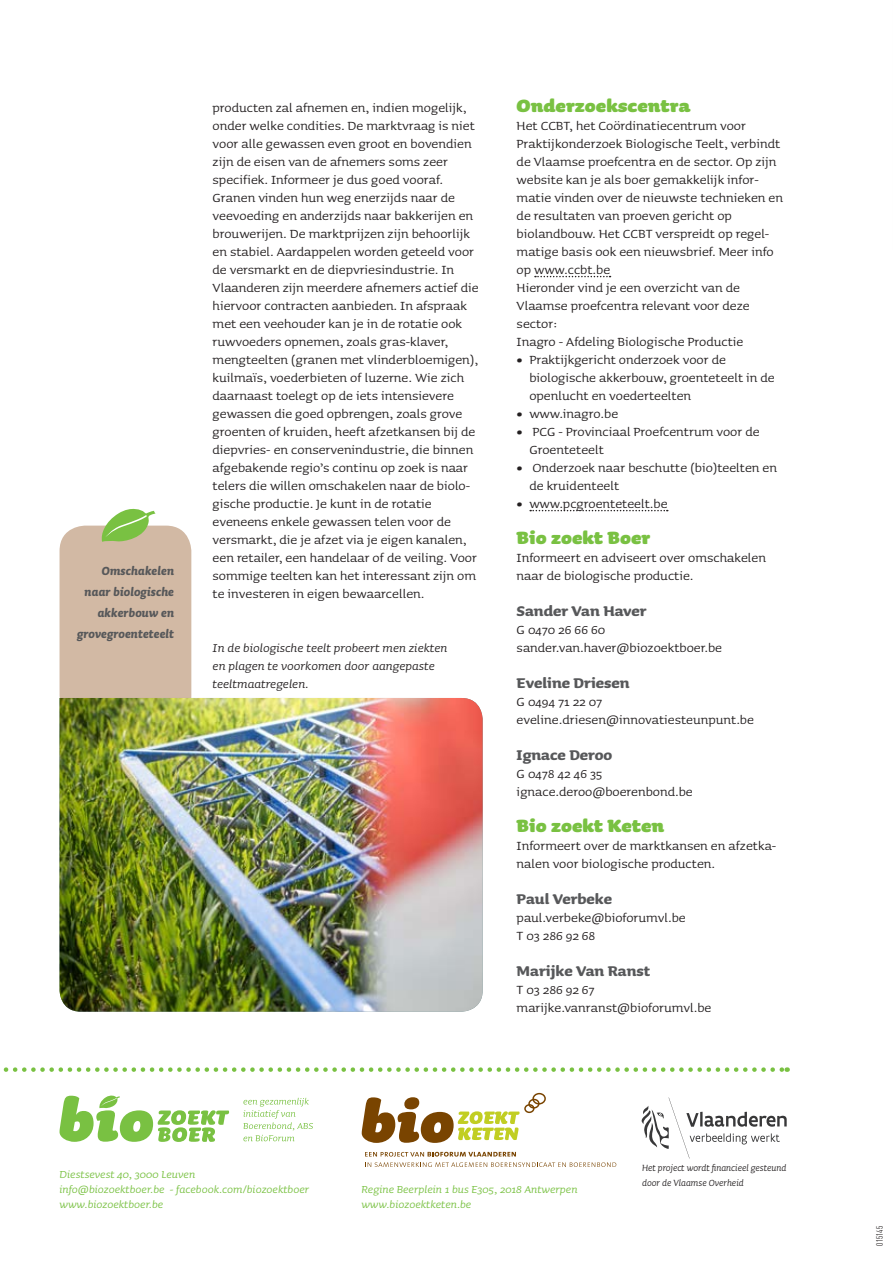
<style>
.page{position:relative;width:893px;height:1263px;background:#fff}
.page>*{position:absolute;margin:0;border:0;box-sizing:border-box;transform-origin:0 0}
.t1{font:900 21px "Sauna";color:#79c142}
.t2{font:700 18px "Sauna";color:#57585a}
.t3{font:15.75px/18px "Sauna";color:#231f20}
.t4{font:italic 15px/18px "Sauna";color:#231f20}
.t5{font:italic 700 15px/21px "Sauna";letter-spacing:.01em;color:#57585a;text-align:right;scale:.9 1}
.t6{font:italic 13.5px/15px "Sauna";color:#79c142}
.t7{font:italic 12px/15px "Sauna";color:#231f20;scale:.9 1}
.t8{font:condensed 9px "DINOT";color:#231f20}
.s1{font-weight:900}
</style>
<div class="page">
<svg style="left:3px;top:1067px;width:785px;height:5px"></svg>
<svg style="left:365px;top:1152px;width:151px;height:4px"></svg>
<svg style="left:365px;top:1162px;width:251px;height:5px"></svg>
<svg style="left:362px;top:1093px;width:184px;height:50px"></svg>
<svg style="left:60px;top:1095px;width:169px;height:47px"></svg>
<svg style="left:243px;top:1098px;width:70px;height:43px"></svg>
<svg style="left:642px;top:1097px;width:145px;height:61px"></svg>
<hr style="left:892px;top:121px;width:1px;height:1142px;background:#68888a">
<svg style="left:892px;top:121px;width:1px;height:142px"></svg>
<svg style="left:535px;top:276px;width:75px;height:1px"></svg>
<svg style="left:530px;top:510px;width:138px;height:1px"></svg>
<div style="left:60px;top:526px;width:131px;height:195px;background:#d2b9a4;border-radius:26px"></div>
<img style="left:60px;top:698px;width:423px;height:314px">
<svg style="left:100px;top:508px;width:56px;height:34px"></svg>
<p class="t5" style="left:77px;top:560px;width:109px">Omschakelen naar biologische akkerbouw en grovegroenteteelt</p>
<p class="t3" style="left:213px;top:98px;width:268px">producten zal afnemen en, indien mogelijk, onder welke condities. De marktvraag is niet voor alle gewassen even groot en bovendien zijn de eisen van de afnemers soms zeer specifiek. Informeer je dus goed vooraf.<br>Granen vinden hun weg enerzijds naar de veevoeding en anderzijds naar bakkerijen en brouwerijen. De marktprijzen zijn behoorlijk en stabiel. Aardappelen worden geteeld voor de versmarkt en de diepvriesindustrie. In Vlaanderen zijn meerdere afnemers actief die hiervoor contracten aanbieden. In afspraak met een veehouder kan je in de rotatie ook ruwvoeders opnemen, zoals gras-klaver, mengteelten (granen met vlinderbloemigen), kuilmaïs, voederbieten of luzerne. Wie zich daarnaast toelegt op de iets intensievere gewassen die goed opbrengen, zoals grove groenten of kruiden, heeft afzetkansen bij de diepvries- en conservenindustrie, die binnen afgebakende regio’s continu op zoek is naar telers die willen omschakelen naar de biolo&shy;gische productie. Je kunt in de rotatie eveneens enkele gewassen telen voor de versmarkt, die je afzet via je eigen kanalen, een retailer, een handelaar of de veiling. Voor sommige teelten kan het interessant zijn om te investeren in eigen bewaarcellen.</p>
<h1 class="t1" style="left:517px;top:93px;width:175px">Onderzoekscentra</h1>
<p class="t3" style="left:517px;top:116px;width:268px">Het CCBT, het Coördinatiecentrum voor Praktijkonderzoek Biologische Teelt, verbindt de Vlaamse proefcentra en de sector. Op zijn website kan je als boer gemakkelijk infor&shy;matie vinden over de nieuwste technieken en de resultaten van proeven gericht op biolandbouw. Het CCBT verspreidt op regel&shy;matige basis ook een nieuwsbrief. Meer info op www.ccbt.be<br>Hieronder vind je een overzicht van de Vlaamse proefcentra relevant voor deze sector:<br>Inagro - Afdeling Biologische Productie</p>
<p class="t3" style="left:529px;top:350px;width:247px;text-indent:-13px"><span class="s1">•</span> Praktijkgericht onderzoek voor de biologische akkerbouw, groenteteelt in de openlucht en voederteelten</p>
<p class="t3" style="left:517px;top:404px;width:103px"><span class="s1">•</span> www.inagro.be</p>
<p class="t3" style="left:529px;top:422px;width:232px;text-indent:-13px"><span class="s1">•</span> PCG - Provinciaal Proefcentrum voor de<br>Groenteteelt</p>
<p class="t3" style="left:529px;top:458px;width:249px;text-indent:-13px"><span class="s1">•</span> Onderzoek naar beschutte (bio)teelten en de kruidenteelt</p>
<p class="t3" style="left:517px;top:494px;width:152px"><span class="s1">•</span> www.pcgroenteteelt.be</p>
<h1 class="t1" style="left:517px;top:525px;width:135px">Bio zoekt Boer</h1>
<p class="t3" style="left:517px;top:548px;width:251px">Informeert en adviseert over omschakelen naar de biologische productie.</p>
<p class="t2" style="left:517px;top:601px;width:131px">Sander Van Haver</p>
<p class="t3" style="left:517px;top:620px;width:207px">G 0470 26 66 60 sander.van.haver@biozoektboer.be</p>
<p class="t2" style="left:517px;top:673px;width:115px">Eveline Driesen</p>
<p class="t3" style="left:517px;top:692px;width:239px">G 0494 71 22 07 eveline.driesen@innovatiesteunpunt.be</p>
<p class="t2" style="left:517px;top:745px;width:97px">Ignace Deroo</p>
<p class="t3" style="left:517px;top:764px;width:178px">G 0478 42 46 35 ignace.deroo@boerenbond.be</p>
<h1 class="t1" style="left:517px;top:813px;width:149px">Bio zoekt Keten</h1>
<p class="t3" style="left:517px;top:836px;width:261px">Informeert over de marktkansen en afzetka&shy;nalen voor biologische producten.</p>
<p class="t2" style="left:517px;top:889px;width:97px">Paul Verbeke</p>
<p class="t3" style="left:517px;top:908px;width:171px">paul.verbeke@bioforumvl.be<br>T 03 286 92 68</p>
<p class="t2" style="left:517px;top:961px;width:135px">Marijke Van Ranst</p>
<p class="t3" style="left:517px;top:980px;width:196px">T 03 286 92 67 marijke.vanranst@bioforumvl.be</p>
<p class="t4" style="left:213px;top:638px;width:236px">In de biologische teelt probeert men ziekten en plagen te voorkomen door aangepaste teeltmaatregelen.</p>
<p class="t6" style="left:60px;top:1166px;width:251px">Diestsevest 40, 3000 Leuven<br>info@biozoektboer.be - facebook.com/biozoektboer www.biozoektboer.be</p>
<p class="t6" style="left:361px;top:1181px;width:218px">Regine Beerplein 1 bus E305, 2018 Antwerpen www.biozoektketen.be</p>
<p class="t7" style="left:642px;top:1160px;width:162px">Het project wordt financieel gesteund door de Vlaamse Overheid</p>
<p class="t8" style="left:874px;top:1246px;width:21px;rotate:-90deg">015145</p>
</div>
